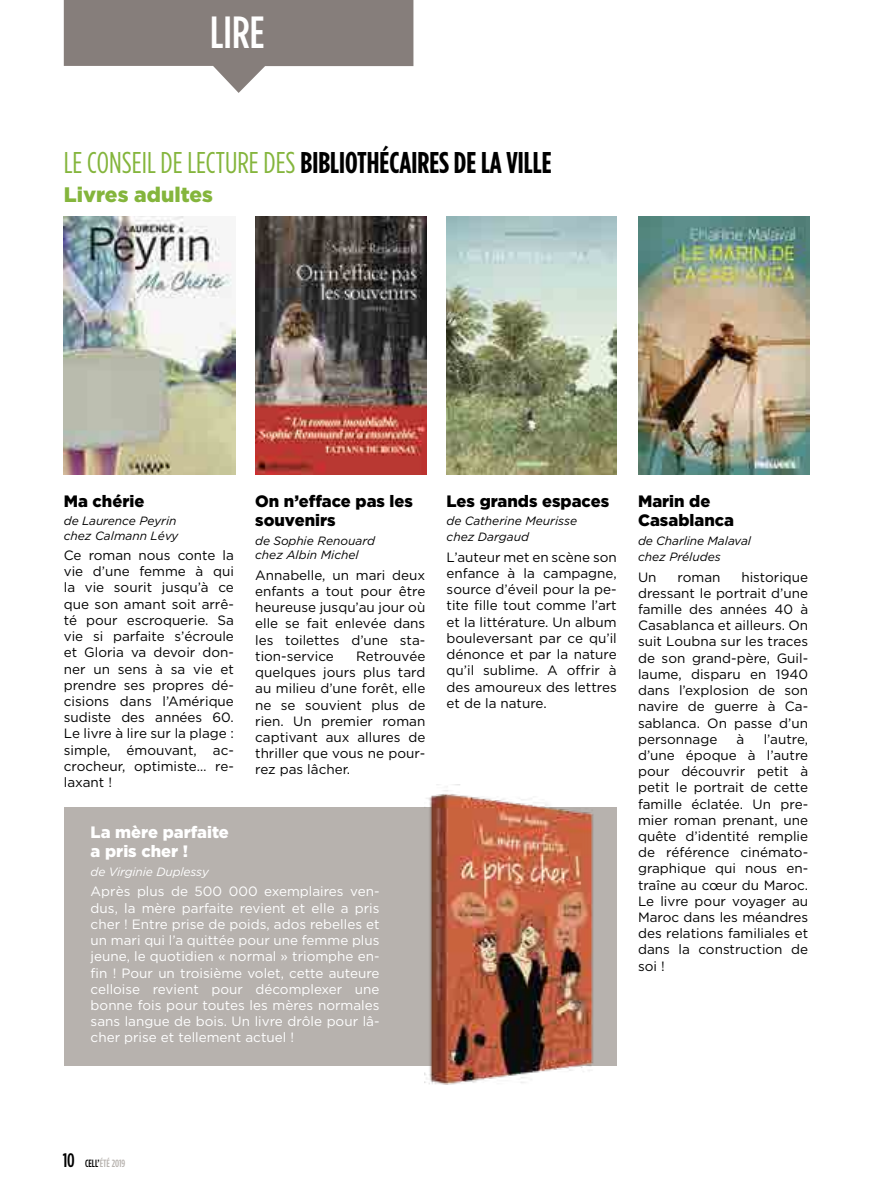
<style>
.page{position:relative;width:872px;height:1191px;background:#fff}
.page>*{position:absolute;margin:0;border:0;box-sizing:border-box;transform-origin:0 0}
.t1{font:500 condensed 45px "Gotham";color:#fff}
.t2{font:700 condensed 30px "Gotham";color:#000}
.t3{font:900 21px "Gotham";color:#84b53c}
.t4{font:900 16.5px/19.8px "Gotham";color:#000}
.t5{font:900 16.5px/19.8px "Gotham";color:#fff}
.t6{font:13.5px/16.2px "Gotham";color:#000;text-align:justify}
.t7{font:13.5px/16.2px "Gotham";color:#fff;text-align:justify}
.t8{font:italic 12px/14.4px "Gotham";color:#000}
.t9{font:italic 12px "Gotham";letter-spacing:-.01em;color:#fff}
.t10{font:500 condensed 10.5px "Gotham";color:#b7b2ae}
.s1{font-weight:400;color:#84b53c}
.s2{font-size:19.5px;color:#000}
.s3{color:#000}
</style>
<div class="page">
<svg style="left:64px;top:0;width:349px;height:93px"></svg>
<div style="left:64px;top:807px;width:553px;height:258px;background:#b7b2ae"></div>
<img style="left:64px;top:216px;width:171px;height:259px">
<img style="left:255px;top:216px;width:171px;height:259px">
<img style="left:638px;top:216px;width:171px;height:259px">
<img style="left:446px;top:216px;width:171px;height:259px">
<img style="left:425px;top:784px;width:171px;height:301px">
<h1 class="t1" style="left:210px;top:8px;width:56px">LIRE</h1>
<h2 class="t2" style="left:64px;top:145px;width:489px"><span class="s1">LE CONSEIL DE LECTURE DES</span> BIBLIOTHÉCAIRES DE LA VILLE</h2>
<h3 class="t3" style="left:64px;top:183px;width:151px">Livres adultes</h3>
<p class="t4" style="left:64px;top:490px;width:82px">Ma chérie</p>
<p class="t8" style="left:64px;top:514px;width:116px">de Laurence Peyrin chez Calmann Lévy</p>
<p class="t6" style="left:64px;top:547px;width:172px">Ce roman nous conte la vie d’une femme à qui la vie sourit jusqu’à ce que son amant soit arrê&shy;té pour escroquerie. Sa vie si parfaite s’écroule et Gloria va devoir don&shy;ner un sens à sa vie et prendre ses propres dé&shy;cisions dans l’Amérique sudiste des années 60.<br>Le livre à lire sur la plage : simple, émouvant, ac&shy;crocheur, optimiste… re&shy;laxant !</p>
<p class="t4" style="left:255px;top:490px;width:159px">On n’efface pas les souvenirs</p>
<p class="t8" style="left:255px;top:533px;width:121px">de Sophie Renouard chez Albin Michel</p>
<p class="t6" style="left:255px;top:567px;width:172px">Annabelle, un mari deux enfants a tout pour être heureuse jusqu’au jour où elle se fait enlevée dans les toilettes d’une sta&shy;tion-service</p>
<p class="t6" style="left:255px;top:648px;width:172px;text-indent:101px">Retrouvée quelques jours plus tard au milieu d’une forêt, elle ne se souvient plus de rien. Un premier roman captivant aux allures de thriller que vous ne pour&shy;rez pas lâcher.</p>
<p class="t5" style="left:91px;top:821px;width:140px">La mère parfaite a pris cher !</p>
<p class="t9" style="left:91px;top:865px;width:120px">de Virginie Duplessy</p>
<p class="t7" style="left:91px;top:883px;width:290px">Après plus de 500 000 exemplaires ven&shy;dus, la mère parfaite revient et elle a pris cher ! Entre prise de poids, ados rebelles et un mari qui l’a quittée pour une femme plus jeune, le quotidien « normal » triomphe en&shy;fin ! Pour un troisième volet, cette auteure celloise revient pour décomplexer une bonne fois pour toutes les mères normales sans langue de bois. Un livre drôle pour lâ&shy;cher prise et tellement actuel !</p>
<p class="t4" style="left:446px;top:490px;width:164px">Les grands espaces</p>
<p class="t8" style="left:446px;top:513px;width:132px;line-height:16.2px">de Catherine Meurisse chez Dargaud</p>
<p class="t6" style="left:446px;top:549px;width:172px">L’auteur met en scène son enfance à la campagne, source d’éveil pour la pe&shy;tite fille tout comme l’art et la littérature. Un album bouleversant par ce qu’il dénonce et par la nature qu’il sublime. A offrir à des amoureux des lettres et de la nature.</p>
<p class="t4" style="left:638px;top:490px;width:98px">Marin de<br>Casablanca</p>
<p class="t8" style="left:638px;top:532px;width:115px;line-height:16.2px">de Charline Malaval chez Préludes</p>
<p class="t6" style="left:638px;top:568px;width:20px">Un</p>
<p class="t6" style="left:677px;top:568px;width:44px">roman</p>
<p class="t6" style="left:638px;top:568px;width:172px;text-indent:103px">historique dressant le portrait d’une famille des années 40 à Casablanca et ailleurs. On suit Loubna sur les traces de son grand-père, Guil&shy;laume, disparu en 1940 dans l’explosion de son navire de guerre à Ca&shy;sablanca. On passe d’un personnage</p>
<p class="t6" style="left:736px;top:730px;width:9px">à</p>
<p class="t6" style="left:638px;top:730px;width:172px;text-indent:126px">l’autre, d’une époque à l’autre pour découvrir petit à petit le portrait de cette famille éclatée. Un pre&shy;mier roman prenant, une quête d’identité remplie de référence cinémato&shy;graphique qui nous en&shy;traîne au cœur du Maroc.<br>Le livre pour voyager au Maroc dans les méandres des relations familiales et dans la construction de soi !</p>
<p class="t10" style="left:63px;top:1157px;width:64px"><span class="s2">10</span> <span class="s3">CELL’</span>ÉTÉ 2019</p>
</div>
